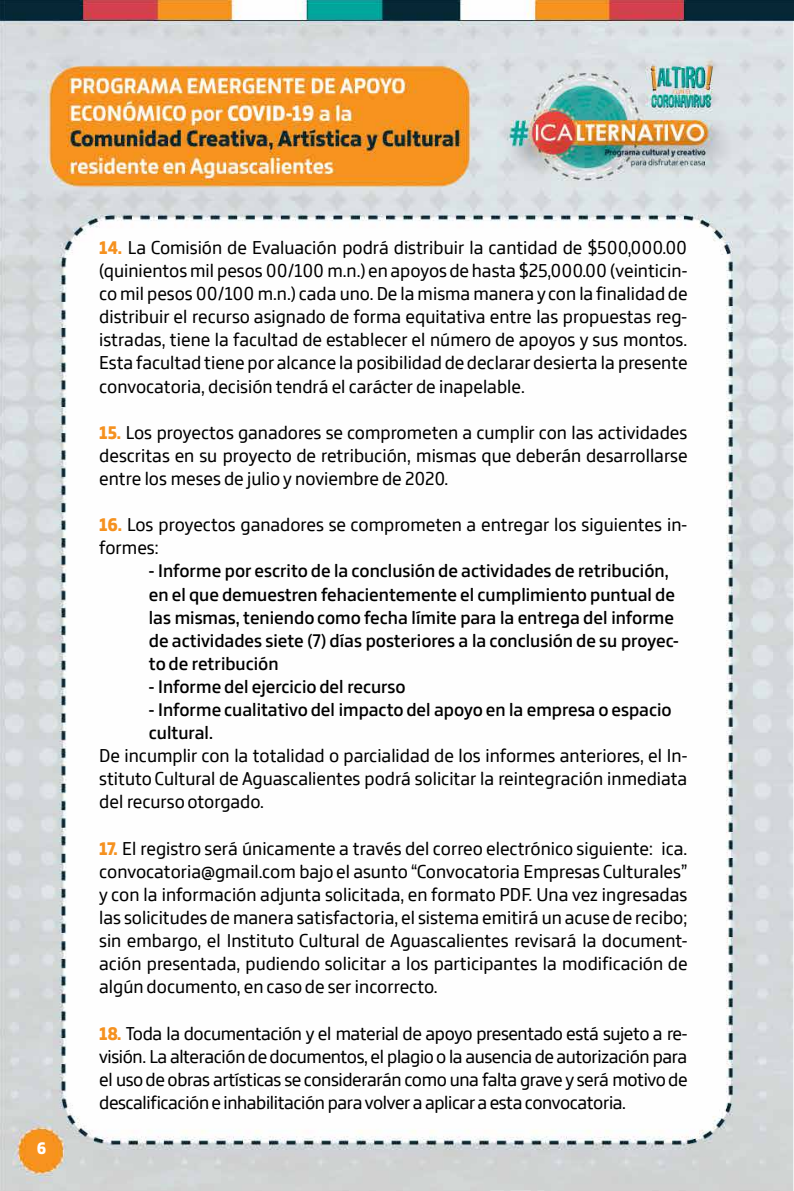
<style>
.page{position:relative;width:794px;height:1191px;background:#fff}
.page>*{position:absolute;margin:0;border:0;box-sizing:border-box;transform-origin:0 0}
.t1{font:19.25px/23.1px "Bronkoh";color:#000;text-align:justify}
.t2{font:600 19.25px/23.1px "Bronkoh";color:#000}
.t3{font:800 17.5px "Bronkoh";color:#fff}
.s1{font-weight:800;color:#f5911f}
</style>
<div class="page">
<img style="left:0;top:0;width:794px;height:1191px">
<p class="t3" style="left:37px;top:1138px;width:11px">6</p>
<p class="t1" style="left:99px;top:237px;width:590px"><span class="s1">14.</span> La Comisión de Evaluación podrá distribuir la cantidad de $500,000.00 (quinientos mil pesos 00/100 m.n.) en apoyos de hasta $25,000.00 (veinticin&shy;co mil pesos 00/100 m.n.) cada uno. De la misma manera y con la finalidad de distribuir el recurso asignado de forma equitativa entre las propuestas reg&shy;istradas, tiene la facultad de establecer el número de apoyos y sus montos.<br>Esta facultad tiene por alcance la posibilidad de declarar desierta la presente convocatoria, decisión tendrá el carácter de inapelable.</p>
<p class="t1" style="left:99px;top:421px;width:590px"><span class="s1">15.</span> Los proyectos ganadores se comprometen a cumplir con las actividades descritas en su proyecto de retribución, mismas que deberán desarrollarse entre los meses de julio y noviembre de 2020.</p>
<p class="t1" style="left:99px;top:514px;width:589px"><span class="s1">16.</span> Los proyectos ganadores se comprometen a entregar los siguientes in&shy;formes:</p>
<p class="t2" style="left:149px;top:560px;width:531px">- Informe por escrito de la conclusión de actividades de retribución, en el que demuestren fehacientemente el cumplimiento puntual de las mismas, teniendo como fecha límite para la entrega del informe de actividades siete (7) días posteriores a la conclusión de su proyec&shy;to de retribución</p>
<p class="t2" style="left:149px;top:675px;width:258px">- Informe del ejercicio del recurso</p>
<p class="t2" style="left:149px;top:699px;width:524px">- Informe cualitativo del impacto del apoyo en la empresa o espacio cultural.</p>
<p class="t1" style="left:99px;top:745px;width:589px">De incumplir con la totalidad o parcialidad de los informes anteriores, el In&shy;stituto Cultural de Aguascalientes podrá solicitar la reintegración inmediata del recurso otorgado.</p>
<p class="t1" style="left:99px;top:837px;width:590px"><span class="s1">17.</span> El registro será únicamente a través del correo electrónico siguiente: ica. convocatoria@gmail.com bajo el asunto “Convocatoria Empresas Culturales” y con la información adjunta solicitada, en formato PDF. Una vez ingresadas las solicitudes de manera satisfactoria, el sistema emitirá un acuse de recibo; sin embargo, el Instituto Cultural de Aguascalientes revisará la document&shy;ación presentada, pudiendo solicitar a los participantes la modificación de algún documento, en caso de ser incorrecto.</p>
<p class="t1" style="left:99px;top:1022px;width:590px"><span class="s1">18.</span> Toda la documentación y el material de apoyo presentado está sujeto a re&shy;visión. La alteración de documentos, el plagio o la ausencia de autorización para el uso de obras artísticas se considerarán como una falta grave y será motivo de descalificación e inhabilitación para volver a aplicar a esta convocatoria.</p>
</div>
